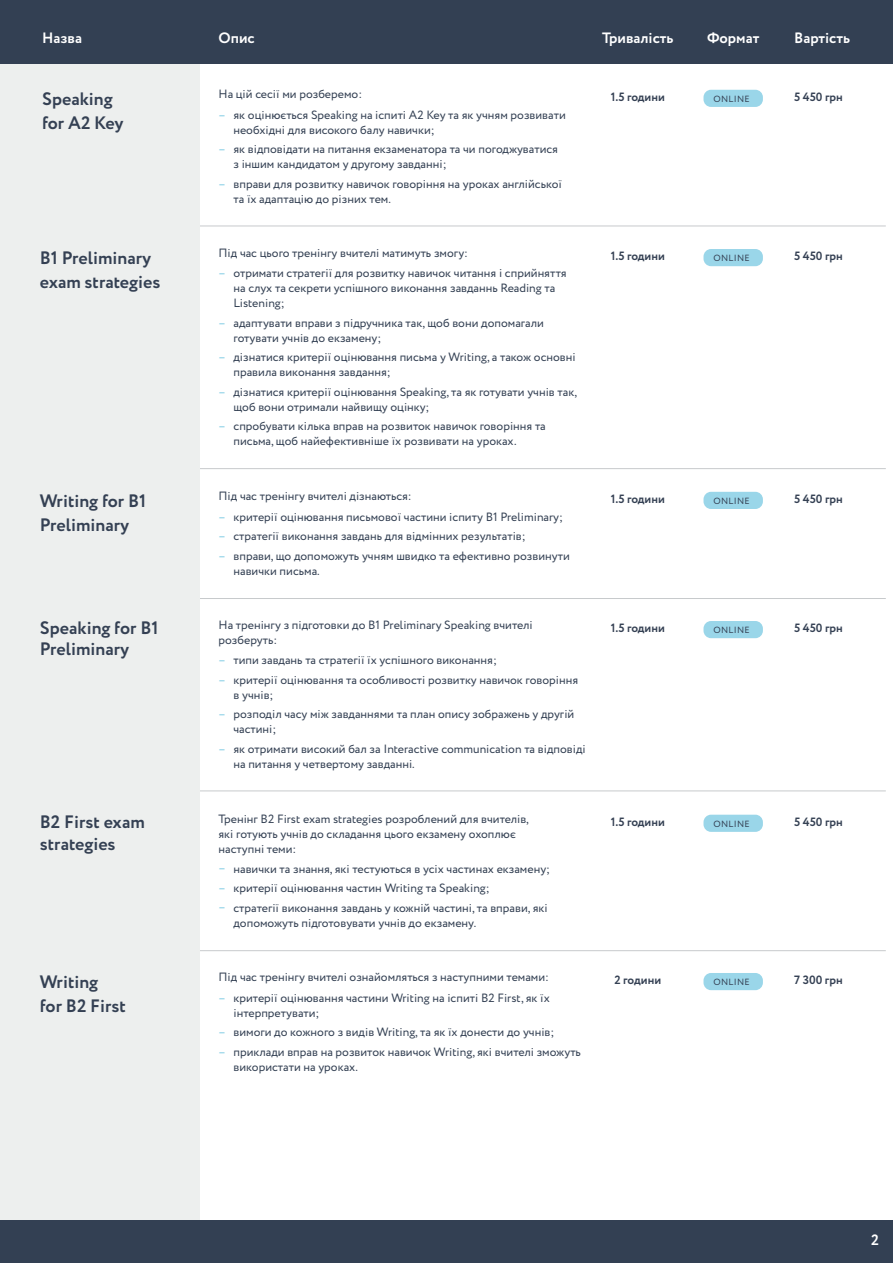
<style>
.page{position:relative;width:893px;height:1263px;background:#fff}
.page>*{position:absolute;margin:0;border:0;box-sizing:border-box;transform-origin:0 0}
.t1{font:700 18px/24px "Circe";color:#344053}
.t2{font:700 15px "Circe";color:#fff}
.t3{font:12px/15px "Circe";color:#334053}
.t4{font:700 12px "Circe";color:#344053}
.t5{font:700 12px/19.5px "Circe";color:#9ad6e9}
.t6{font:9px "Circe";letter-spacing:.03em;color:#344053}
</style>
<div class="page">
<hr style="left:0;top:950px;width:886px;height:1px;background:#c7cacc">
<hr style="left:0;top:226px;width:886px;height:1px;background:#c7cacc">
<hr style="left:0;top:468px;width:886px;height:1px;background:#c7cacc">
<hr style="left:0;top:598px;width:886px;height:1px;background:#c7cacc">
<hr style="left:0;top:790px;width:886px;height:1px;background:#c7cacc">
<div style="left:0;top:55px;width:200px;height:1208px;background:#edefee"></div>
<div style="left:0;top:0;width:893px;height:64px;background:#334053"></div>
<div style="left:703px;top:90px;width:60px;height:17px;background:#9ad6e9;border-radius:8px"></div>
<div style="left:703px;top:249px;width:60px;height:17px;background:#9ad6e9;border-radius:8px"></div>
<div style="left:703px;top:492px;width:60px;height:17px;background:#9ad6e9;border-radius:8px"></div>
<div style="left:703px;top:621px;width:60px;height:17px;background:#9ad6e9;border-radius:8px"></div>
<div style="left:703px;top:815px;width:60px;height:17px;background:#9ad6e9;border-radius:8px"></div>
<div style="left:703px;top:973px;width:60px;height:17px;background:#9ad6e9;border-radius:8px"></div>
<div style="left:0;top:1220px;width:893px;height:43px;background:#334053"></div>
<p class="t2" style="left:42px;top:28px;width:41px">Назва</p>
<p class="t2" style="left:218px;top:28px;width:38px">Опис</p>
<p class="t2" style="left:602px;top:28px;width:73px">Тривалість</p>
<p class="t2" style="left:707px;top:28px;width:54px">Формат</p>
<p class="t2" style="left:794px;top:28px;width:57px">Вартість</p>
<p class="t3" style="left:218px;top:87px;width:145px">На цій сесії ми розберемо:</p>
<h1 class="t1" style="left:42px;top:88px;width:83px">Speaking for A2 Key</h1>
<p class="t4" style="left:611px;top:89px;width:56px">1.5 години</p>
<p class="t6" style="left:714px;top:93px;width:38px">ONLINE</p>
<p class="t4" style="left:794px;top:89px;width:50px">5 450 грн</p>
<p class="t3" style="left:233px;top:107px;width:334px">як оцінюється Speaking на іспиті A2 Key та як учням розвивати необхідні для високого балу навички;</p>
<p class="t3" style="left:233px;top:142px;width:326px">як відповідати на питання екзаменатора та чи погоджуватися з іншим кандидатом у другому завданні;</p>
<p class="t3" style="left:233px;top:176px;width:330px">вправи для розвитку навичок говоріння на уроках англійської та їх адаптацію до різних тем.</p>
<p class="t5" style="left:218px;top:105px;width:9px">–</p>
<p class="t5" style="left:218px;top:140px;width:9px">–</p>
<p class="t5" style="left:218px;top:174px;width:9px">–</p>
<h1 class="t1" style="left:40px;top:247px;width:122px">B1 Preliminary exam strategies</h1>
<h1 class="t1" style="left:40px;top:490px;width:108px">Writing for B1<br>Preliminary</h1>
<h1 class="t1" style="left:40px;top:617px;width:120px;line-height:21.6px">Speaking for B1<br>Preliminary</h1>
<h1 class="t1" style="left:40px;top:812px;width:106px;line-height:21.6px">B2 First exam strategies</h1>
<p class="t3" style="left:218px;top:246px;width:251px">Під час цього тренінгу вчителі матимуть змогу:</p>
<p class="t5" style="left:218px;top:264px;width:9px">–</p>
<p class="t5" style="left:218px;top:313px;width:9px">–</p>
<p class="t5" style="left:218px;top:348px;width:9px">–</p>
<p class="t5" style="left:218px;top:382px;width:9px">–</p>
<p class="t5" style="left:218px;top:417px;width:9px">–</p>
<p class="t3" style="left:233px;top:266px;width:335px">отримати стратегії для розвитку навичок читання і сприйняття на слух та секрети успішного виконання завданнь Reading та<br>Listening;</p>
<p class="t3" style="left:233px;top:315px;width:312px">адаптувати вправи з підручника так, щоб вони допомагали готувати учнів до екзамену;</p>
<p class="t3" style="left:233px;top:350px;width:344px">дізнатися критерії оцінювання письма у Writing, а також основні правила виконання завдання;</p>
<p class="t3" style="left:233px;top:384px;width:345px">дізнатися критерії оцінювання Speaking, та як готувати учнів так, щоб вони отримали найвищу оцінку;</p>
<p class="t3" style="left:233px;top:419px;width:314px">спробувати кілька вправ на розвиток навичок говоріння та письма, щоб найефективніше їх розвивати на уроках.</p>
<p class="t3" style="left:218px;top:489px;width:195px">Під час тренінгу вчителі дізнаються:</p>
<p class="t5" style="left:218px;top:508px;width:9px;text-align:justify">– – –</p>
<p class="t3" style="left:233px;top:507px;width:338px;line-height:19.5px">критерії оцінювання письмової частини іспиту B1 Preliminary; стратегії виконання завдань для відмінних результатів;<br>вправи, що допоможуть учням швидко та ефективно розвинути</p>
<p class="t3" style="left:233px;top:564px;width:88px">навички письма.</p>
<p class="t3" style="left:218px;top:618px;width:316px">На тренінгу з підготовки до B1 Preliminary Speaking вчителі розберуть:</p>
<p class="t5" style="left:218px;top:651px;width:9px">– –</p>
<p class="t5" style="left:218px;top:705px;width:9px">–</p>
<p class="t5" style="left:218px;top:739px;width:9px">–</p>
<p class="t3" style="left:233px;top:651px;width:346px;line-height:19.5px">типи завдань та стратегії їх успішного виконання;<br>критерії оцінювання та особливості розвитку навичок говоріння</p>
<p class="t3" style="left:233px;top:685px;width:342px;line-height:19.5px">в учнів;<br>розподіл часу між завданнями та план опису зображень у другій</p>
<p class="t3" style="left:233px;top:720px;width:354px;line-height:19.5px">частині;<br>як отримати високий бал за Interactive communication та відповіді</p>
<p class="t3" style="left:233px;top:756px;width:183px">на питання у четвертому завданні.</p>
<p class="t3" style="left:218px;top:812px;width:312px">Тренінг B2 First exam strategies розроблений для вчителів, які готують учнів до складання цього екзамену охоплює наступні теми:</p>
<p class="t5" style="left:218px;top:859px;width:9px;text-align:justify">– – –</p>
<p class="t3" style="left:233px;top:859px;width:318px;line-height:19.5px">навички та знання, які тестуються в усіх частинах екзамену; критерії оцінювання частин Writing та Speaking;<br>стратегії виконання завдань у кожній частині, та вправи, які</p>
<p class="t3" style="left:233px;top:915px;width:244px">допоможуть підготовувати учнів до екзамену.</p>
<p class="t4" style="left:611px;top:248px;width:56px">1.5 години</p>
<p class="t6" style="left:714px;top:252px;width:38px">ONLINE</p>
<p class="t4" style="left:794px;top:248px;width:50px">5 450 грн</p>
<p class="t4" style="left:611px;top:491px;width:56px">1.5 години</p>
<p class="t6" style="left:714px;top:495px;width:38px">ONLINE</p>
<p class="t4" style="left:794px;top:491px;width:50px">5 450 грн</p>
<p class="t4" style="left:611px;top:620px;width:56px">1.5 години</p>
<p class="t6" style="left:714px;top:624px;width:38px">ONLINE</p>
<p class="t4" style="left:794px;top:620px;width:50px">5 450 грн</p>
<p class="t4" style="left:611px;top:814px;width:56px">1.5 години</p>
<p class="t6" style="left:714px;top:817px;width:38px">ONLINE</p>
<p class="t4" style="left:794px;top:814px;width:50px">5 450 грн</p>
<p class="t3" style="left:218px;top:967px;width:333px;line-height:20.4px;text-align:right">Під час тренінгу вчителі ознайомляться з наступними темами: критерії оцінювання частини Writing на іспиті B2 First, як їх</p>
<p class="t3" style="left:233px;top:1003px;width:349px;line-height:19.5px">інтерпретувати;<br>вимоги до кожного з видів Writing, та як їх донести до учнів; приклади вправ на розвиток навичок Writing, які вчителі зможуть</p>
<p class="t3" style="left:233px;top:1059px;width:126px">використати на уроках.</p>
<h1 class="t1" style="left:40px;top:971px;width:88px">Writing<br>for B2 First</h1>
<p class="t4" style="left:614px;top:972px;width:48px">2 години</p>
<p class="t6" style="left:714px;top:976px;width:38px">ONLINE</p>
<p class="t4" style="left:794px;top:972px;width:50px">7 300 грн</p>
<p class="t5" style="left:218px;top:988px;width:9px">–</p>
<p class="t5" style="left:218px;top:1023px;width:9px">– –</p>
<p class="t2" style="left:871px;top:1230px;width:9px">2</p>
</div>
